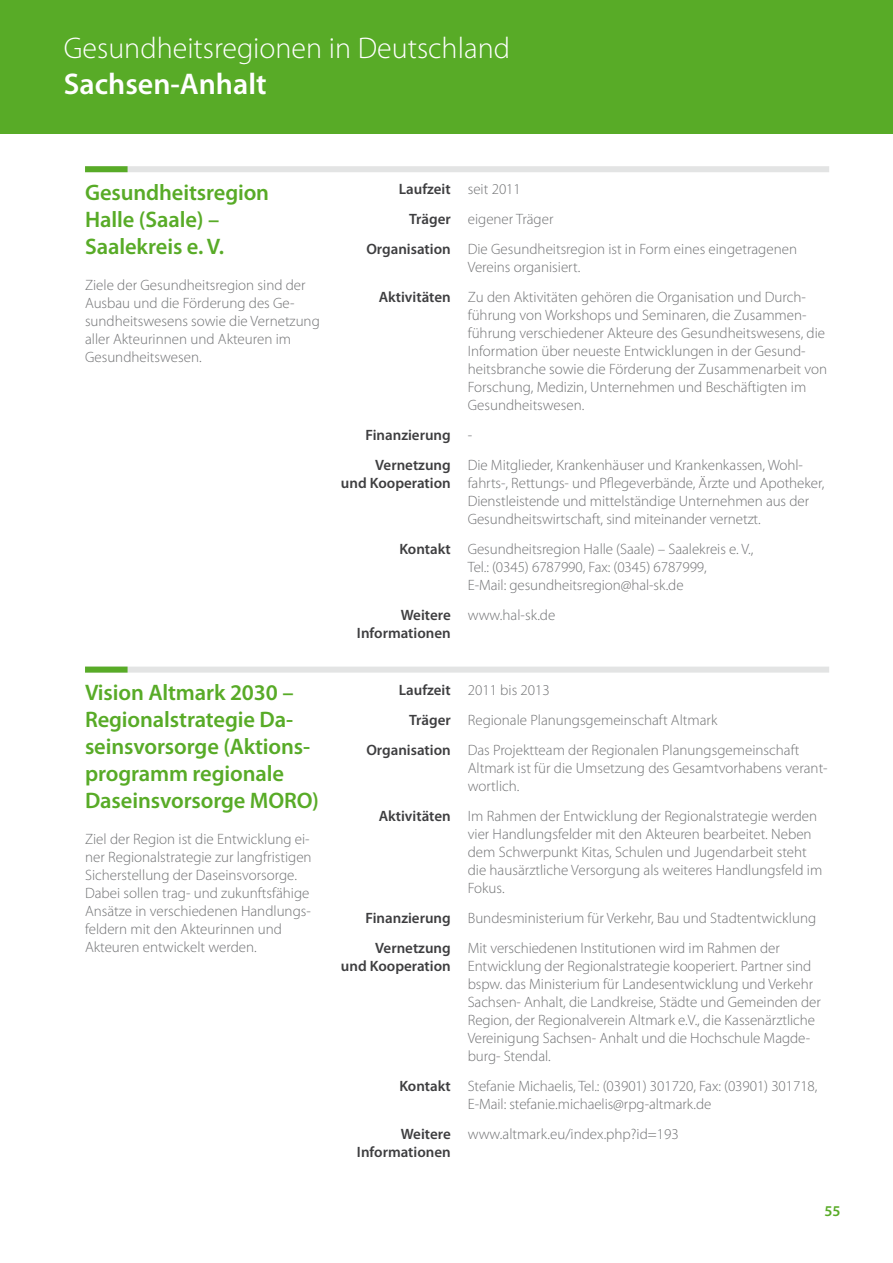
<style>
.page{position:relative;width:893px;height:1263px;background:#fff}
.page>*{position:absolute;margin:0;border:0;box-sizing:border-box;transform-origin:0 0}
.t1{font:300 30px "Myriad Pro";color:#fff}
.t2{font:600 30px "Myriad Pro";color:#fff}
.t3{font:600 22.5px/27px "Myriad Pro";letter-spacing:-.005em;color:#58ab27}
.t4{font:300 15px/18px "Myriad Pro";color:#707173}
.t5{font:600 15px/30px "Myriad Pro";color:#3e3e40;text-align:right}
.t6{font:600 15px "Myriad Pro";color:#58ab27}
</style>
<div class="page">
<div style="left:85px;top:166px;width:744px;height:6px;background:#e3e4e4"></div>
<div style="left:85px;top:166px;width:43px;height:6px;background:#58ab27"></div>
<div style="left:0;top:0;width:893px;height:133px;background:#58ab27"></div>
<div style="left:85px;top:667px;width:744px;height:6px;background:#e3e4e4"></div>
<div style="left:85px;top:667px;width:43px;height:6px;background:#58ab27"></div>
<h1 class="t1" style="left:64px;top:30px;width:448px">Gesundheitsregionen in Deutschland</h1>
<h1 class="t2" style="left:64px;top:64px;width:204px">Sachsen-Anhalt</h1>
<h2 class="t3" style="left:85px;top:178px;width:186px">Gesundheitsregion<br>Halle (Saale) –<br>Saalekreis e. V.</h2>
<p class="t4" style="left:85px;top:276px;width:236px">Ziele der Gesundheitsregion sind der<br>Ausbau und die Förderung des Ge&shy;sundheitswesens sowie die Vernetzung aller Akteurinnen und Akteuren im<br>Gesundheitswesen.</p>
<h2 class="t3" style="left:85px;top:679px;width:236px">Vision Altmark 2030 –<br>Regionalstrategie Da&shy;seinsvorsorge (Aktions&shy;programm regionale<br>Daseinsvorsorge MORO)</h2>
<p class="t4" style="left:85px;top:830px;width:228px">Ziel der Region ist die Entwicklung ei&shy;ner Regionalstrategie zur langfristigen Sicherstellung der Daseinsvorsorge.<br>Dabei sollen trag- und zukunftsfähige Ansätze in verschiedenen Handlungs&shy;feldern mit den Akteurinnen und Akteuren entwickelt werden.</p>
<p class="t5" style="left:366px;top:174px;width:86px">Laufzeit<br>Träger<br>Organisation</p>
<p class="t5" style="left:379px;top:282px;width:73px">Aktivitäten</p>
<p class="t5" style="left:365px;top:420px;width:87px">Finanzierung<br>Vernetzung</p>
<p class="t5" style="left:341px;top:468px;width:111px">und Kooperation</p>
<p class="t5" style="left:399px;top:534px;width:53px">Kontakt</p>
<p class="t5" style="left:357px;top:606px;width:95px;line-height:18px">Weitere<br>Informationen</p>
<p class="t4" style="left:468px;top:174px;width:331px;line-height:30px">seit 2011<br>eigener Träger<br>Die Gesundheitsregion ist in Form eines eingetragenen</p>
<p class="t4" style="left:468px;top:252px;width:340px;line-height:30px">Vereins organisiert.<br>Zu den Aktivitäten gehören die Organisation und Durch-</p>
<p class="t4" style="left:468px;top:306px;width:361px">führung von Workshops und Seminaren, die Zusammen&shy;führung verschiedener Akteure des Gesundheitswesens, die Information über neueste Entwicklungen in der Gesund&shy;heitsbranche sowie die Förderung der Zusammenarbeit von Forschung, Medizin, Unternehmen und Beschäftigten im Gesundheitswesen.</p>
<p class="t4" style="left:468px;top:420px;width:337px;line-height:30px">-<br>Die Mitglieder, Krankenhäuser und Krankenkassen, Wohl-</p>
<p class="t4" style="left:468px;top:474px;width:358px">fahrts-, Rettungs- und Pflegeverbände, Ärzte und Apotheker,<br>Dienstleistende und mittelständige Unternehmen aus der<br>Gesundheitswirtschaft, sind miteinander vernetzt.</p>
<p class="t4" style="left:468px;top:540px;width:287px">Gesundheitsregion Halle (Saale) – Saalekreis e. V.,<br>Tel.: (0345) 6787990, Fax: (0345) 6787999,<br>E-Mail: gesundheitsregion@hal-sk.de</p>
<p class="t4" style="left:468px;top:606px;width:89px">www.hal-sk.de</p>
<p class="t5" style="left:366px;top:674px;width:86px">Laufzeit<br>Träger<br>Organisation</p>
<p class="t5" style="left:379px;top:800px;width:73px">Aktivitäten</p>
<p class="t5" style="left:365px;top:902px;width:87px">Finanzierung<br>Vernetzung</p>
<p class="t5" style="left:341px;top:950px;width:111px">und Kooperation</p>
<p class="t5" style="left:399px;top:1070px;width:53px">Kontakt</p>
<p class="t5" style="left:357px;top:1124px;width:95px;line-height:18px">Weitere<br>Informationen</p>
<p class="t4" style="left:468px;top:675px;width:333px;line-height:30px">2011 bis 2013<br>Regionale Planungsgemeinschaft Altmark<br>Das Projektteam der Regionalen Planungsgemeinschaft</p>
<p class="t4" style="left:468px;top:759px;width:361px">Altmark ist für die Umsetzung des Gesamtvorhabens verant&shy;wortlich.</p>
<p class="t4" style="left:468px;top:807px;width:356px">Im Rahmen der Entwicklung der Regionalstrategie werden vier Handlungsfelder mit den Akteuren bearbeitet. Neben dem Schwerpunkt Kitas, Schulen und Jugendarbeit steht die hausärztliche Versorgung als weiteres Handlungsfeld im Fokus.</p>
<p class="t4" style="left:468px;top:903px;width:350px;line-height:30px">Bundesministerium für Verkehr, Bau und Stadtentwicklung<br>Mit verschiedenen Institutionen wird im Rahmen der</p>
<p class="t4" style="left:468px;top:957px;width:355px">Entwicklung der Regionalstrategie kooperiert. Partner sind bspw. das Ministerium für Landesentwicklung und Verkehr Sachsen- Anhalt, die Landkreise, Städte und Gemeinden der Region, der Regionalverein Altmark e.V., die Kassenärztliche Vereinigung Sachsen- Anhalt und die Hochschule Magde&shy;burg- Stendal.</p>
<p class="t4" style="left:468px;top:1077px;width:351px">Stefanie Michaelis, Tel.: (03901) 301720, Fax: (03901) 301718,<br>E-Mail: stefanie.michaelis@rpg-altmark.de</p>
<p class="t4" style="left:468px;top:1125px;width:213px">www.altmark.eu/index.php?id=193</p>
<p class="t6" style="left:824px;top:1201px;width:9px">55</p>
</div>
